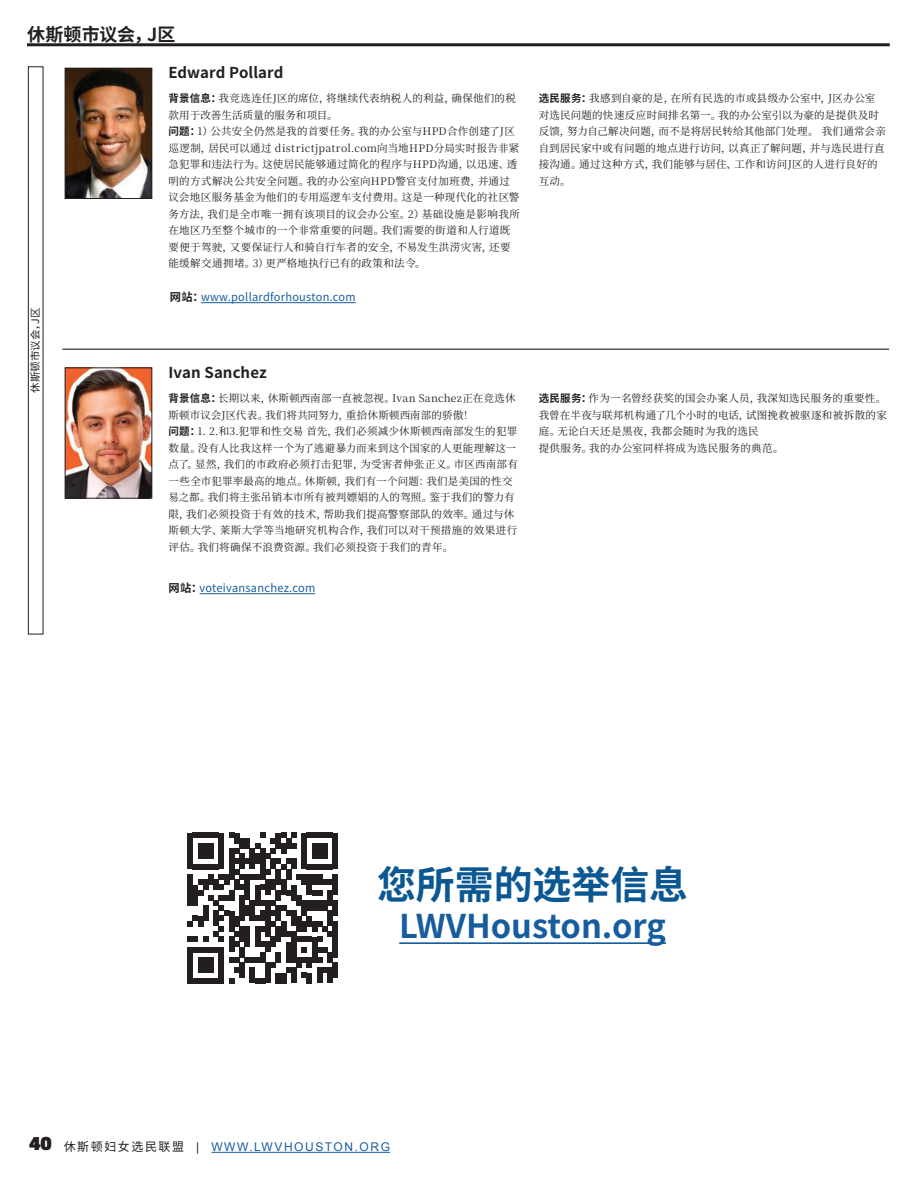
<style>
.page{position:relative;width:918px;height:1188px;background:#fff}
.page>*{position:absolute;margin:0;border:0;box-sizing:border-box;transform-origin:0 0}
.t1{font:700 38.85px "Source Han Sans CN";color:#0b5792}
.t2{font:700 32.7px "Source Han Sans CN";color:#175d9e}
.t3{font:700 18px "Source Han Sans CN";letter-spacing:.005em;color:#231f20}
.t4{font:700 15px "Source Han Sans CN";letter-spacing:.005em;color:#231f20}
.t5{font:12px "Arial";letter-spacing:.13em;color:#175d9e}
.t6{font:11.25px "Source Han Sans CN";letter-spacing:.025em;color:#175d9e}
.t7{font:10.5px/16.5px "Source Han Serif SC";letter-spacing:.025em;color:#231f20}
.t8{font:10.5px "Source Han Sans CN";letter-spacing:.01em;color:#231f20}
.s1{font-family:"Source Han Sans CN";font-weight:700}
.s2{font-weight:700;color:#231f20}
.s3{font-family:"Passion One";font-weight:700;font-size:21px;color:#231f20}
.s4{font-family:"Source Han Sans CN";color:#231f20}
.s5{color:#231f20}
</style>
<div class="page">
<hr style="left:211px;top:1152px;width:179px;height:1px;background:#175d9e">
<img style="left:67px;top:370px;width:83px;height:126px">
<div style="left:65px;top:368px;width:87px;height:130px;border:1px solid #231f20"></div>
<hr style="left:200px;top:593px;width:115px;height:1px;background:#175d9e">
<div style="left:28px;top:66px;width:15px;height:568px;border:1px solid #231f20"></div>
<img style="left:67px;top:70px;width:83px;height:127px">
<div style="left:65px;top:68px;width:87px;height:131px;border:1px solid #231f20"></div>
<hr style="left:27px;top:43px;width:863px;height:3px;background:#231f20">
<hr style="left:201px;top:302px;width:155px;height:1px;background:#175d9e">
<hr style="left:62px;top:349px;width:827px;height:1px;background:#231f20">
<hr style="left:399px;top:942px;width:267px;height:2px;background:#175d9e">
<svg style="left:188px;top:833px;width:145px;height:150px"></svg>
<div style="left:328px;top:952px;width:5px;height:10px;background:#231f20"></div>
<div style="left:328px;top:968px;width:5px;height:15px;background:#231f20"></div>
<div style="left:333px;top:833px;width:5px;height:10px;background:#231f20"></div>
<div style="left:333px;top:843px;width:5px;height:11px;background:#231f20"></div>
<div style="left:333px;top:854px;width:5px;height:15px;background:#231f20"></div>
<div style="left:333px;top:874px;width:5px;height:21px;background:#231f20"></div>
<div style="left:333px;top:900px;width:5px;height:16px;background:#231f20"></div>
<div style="left:333px;top:921px;width:5px;height:36px;background:#231f20"></div>
<div style="left:333px;top:962px;width:5px;height:16px;background:#231f20"></div>
<h3 class="t3" style="left:27px;top:25px;width:150px">休斯顿市议会，J区</h3>
<h3 class="t4" style="left:168px;top:64px;width:116px">Edward Pollard</h3>
<p class="t7" style="left:168px;top:91px;width:353px"><span class="s1">背景信息：</span>我竞选连任J区的席位，将继续代表纳税人的利益，确保他们的税款用于改善生活质量的服务和项目。<br><span class="s1">问题：</span>1）公共安全仍然是我的首要任务。我的办公室与HPD合作创建了J区巡逻制，居民可以通过 districtjpatrol.com向当地HPD分局实时报告非紧急犯罪和违法行为。这使居民能够通过简化的程序与HPD沟通，以迅速、透明的方式解决公共安全问题。我的办公室向HPD警官支付加班费，并通过议会地区服务基金为他们的专用巡逻车支付费用。这是一种现代化的社区警务方法，我们是全市唯一拥有该项目的议会办公室。2）基础设施是影响我所在地区乃至整个城市的一个非常重要的问题。我们需要的街道和人行道既要便于驾驶，又要保证行人和骑自行车者的安全，不易发生洪涝灾害，还要能缓解交通拥堵。3）更严格地执行已有的政策和法令。</p>
<p class="t7" style="left:539px;top:90px;width:349px"><span class="s1">选民服务：</span>我感到自豪的是，在所有民选的市或县级办公室中，J区办公室对选民问题的快速反应时间排名第一。我的办公室引以为豪的是提供及时反馈，努力自己解决问题，而不是将居民转给其他部门处理。 我们通常会亲自到居民家中或有问题的地点进行访问，以真正了解问题，并与选民进行直接沟通。通过这种方式，我们能够与居住、工作和访问J区的人进行良好的互动。</p>
<p class="t8" style="left:30px;top:393px;width:87px;rotate:-90deg">休斯顿市议会，J区</p>
<p class="t6" style="left:170px;top:291px;width:187px"><span class="s2">网站：</span>www.pollardforhouston.com</p>
<h3 class="t4" style="left:168px;top:364px;width:100px">Ivan Sanchez</h3>
<p class="t7" style="left:168px;top:390px;width:351px"><span class="s1">背景信息：</span>长期以来，休斯顿西南部一直被忽视。Ivan Sanchez正在竞选休斯顿市议会J区代表。我们将共同努力，重拾休斯顿西南部的骄傲！<br><span class="s1">问题：</span>1. 2.和3.犯罪和性交易 首先，我们必须减少休斯顿西南部发生的犯罪数量。没有人比我这样一个为了逃避暴力而来到这个国家的人更能理解这一点了。显然，我们的市政府必须打击犯罪，为受害者伸张正义。市区西南部有一些全市犯罪率最高的地点。休斯顿，我们有一个问题：我们是美国的性交易之都。我们将主张吊销本市所有被判嫖娼的人的驾照。鉴于我们的警力有限，我们必须投资于有效的技术，帮助我们提高警察部队的效率。通过与休斯顿大学、莱斯大学等当地研究机构合作，我们可以对干预措施的效果进行评估。我们将确保不浪费资源。我们必须投资于我们的青年。</p>
<p class="t7" style="left:539px;top:390px;width:350px"><span class="s1">选民服务：</span>作为一名曾经获奖的国会办案人员，我深知选民服务的重要性。我曾在半夜与联邦机构通了几个小时的电话，试图挽救被驱逐和被拆散的家庭。无论白天还是黑夜，我都会随时为我的选民<br>提供服务。我的办公室同样将成为选民服务的典范。</p>
<p class="t6" style="left:168px;top:582px;width:148px"><span class="s2">网站：</span>voteivansanchez.com</p>
<h1 class="t1" style="left:377px;top:863px;width:313px">您所需的选举信息</h1>
<h2 class="t2" style="left:399px;top:908px;width:268px">LWVHouston.org</h2>
<p class="t5" style="left:29px;top:1139px;width:363px"><span class="s3">40</span> <span class="s4">休斯顿妇女选民联盟</span> <span class="s5">|</span> WWW.LWVHOUSTON.ORG</p>
</div>
